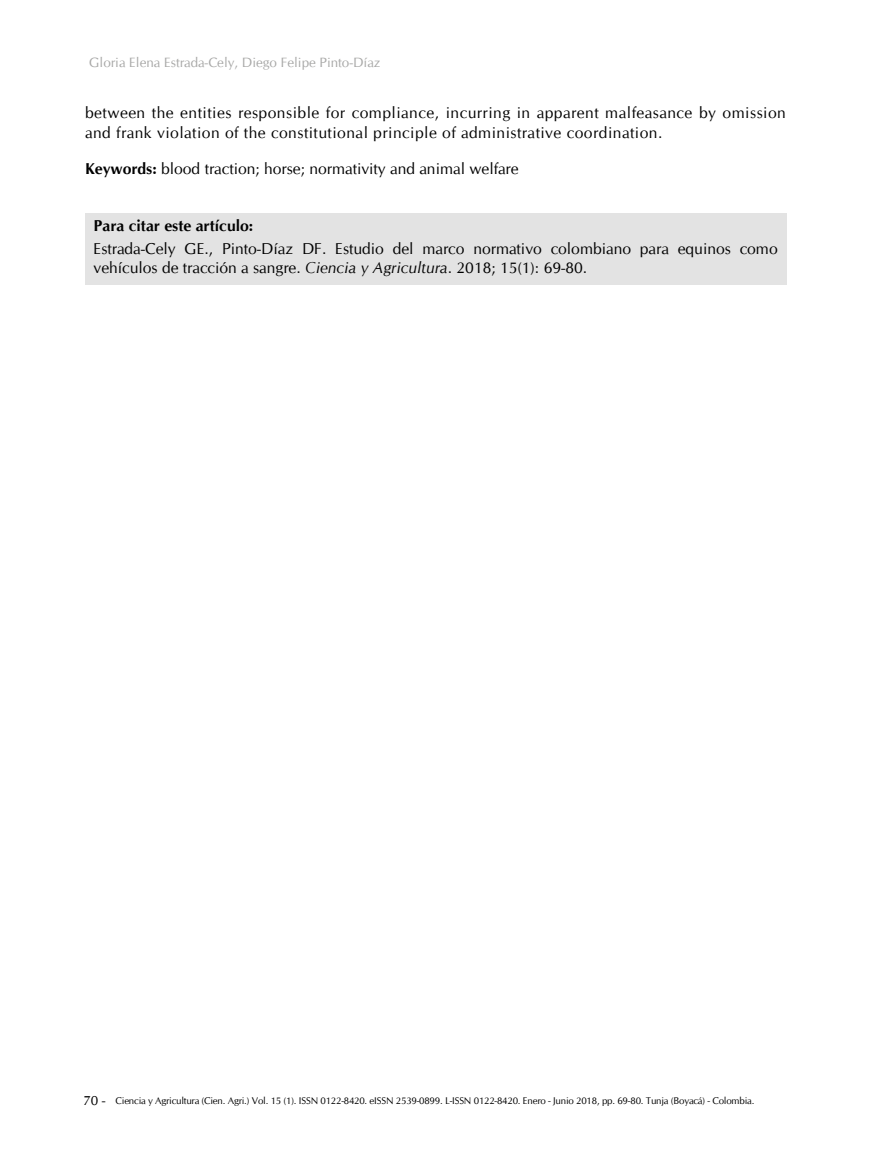
<style>
.page{position:relative;width:893px;height:1170px;background:#fff}
.page>*{position:absolute;margin:0;border:0;box-sizing:border-box;transform-origin:0 0}
.t1{font:15.75px/18.9px "CG Omega";color:#000}
.t2{font:15.75px/19.5px "CG Omega";letter-spacing:.03em;color:#000}
.t3{font:700 15.75px "CG Omega";color:#000}
.t4{font:13.5px "CG Omega";color:#a8a8a7}
.t5{font:9.75px "CG Omega";letter-spacing:-.02em;color:#000}
.s1{font-weight:700}
.s2{font-style:italic}
.s3{font-size:13.5px}
</style>
<div class="page">
<div style="left:85px;top:213px;width:701px;height:27px;background:#e3e3e3"></div>
<div style="left:85px;top:234px;width:701px;height:50px;background:#e3e3e3"></div>
<p class="t4" style="left:89px;top:54px;width:293px">Gloria Elena Estrada-Cely, Diego Felipe Pinto-Díaz</p>
<p class="t2" style="left:85px;top:103px;width:702px">between the entities responsible for compliance, incurring in apparent malfeasance by omission and frank violation of the constitutional principle of administrative coordination.</p>
<p class="t1" style="left:85px;top:159px;width:435px"><span class="s1">Keywords:</span> blood traction; horse; normativity and animal welfare</p>
<p class="t3" style="left:94px;top:215px;width:161px">Para citar este artículo:</p>
<p class="t1" style="left:94px;top:239px;width:686px">Estrada-Cely GE., Pinto-Díaz DF. Estudio del marco normativo colombiano para equinos como vehículos de tracción a sangre. <span class="s2">Ciencia y Agricultura</span>. 2018; 15(1): 69-80.</p>
<p class="t5" style="left:83px;top:1094px;width:673px"><span class="s3">70 -</span> Ciencia y Agricultura (Cien. Agri.) Vol. 15 (1). ISSN 0122-8420. eISSN 2539-0899. L-ISSN 0122-8420. Enero - Junio 2018, pp. 69-80. Tunja (Boyacá) - Colombia.</p>
</div>
